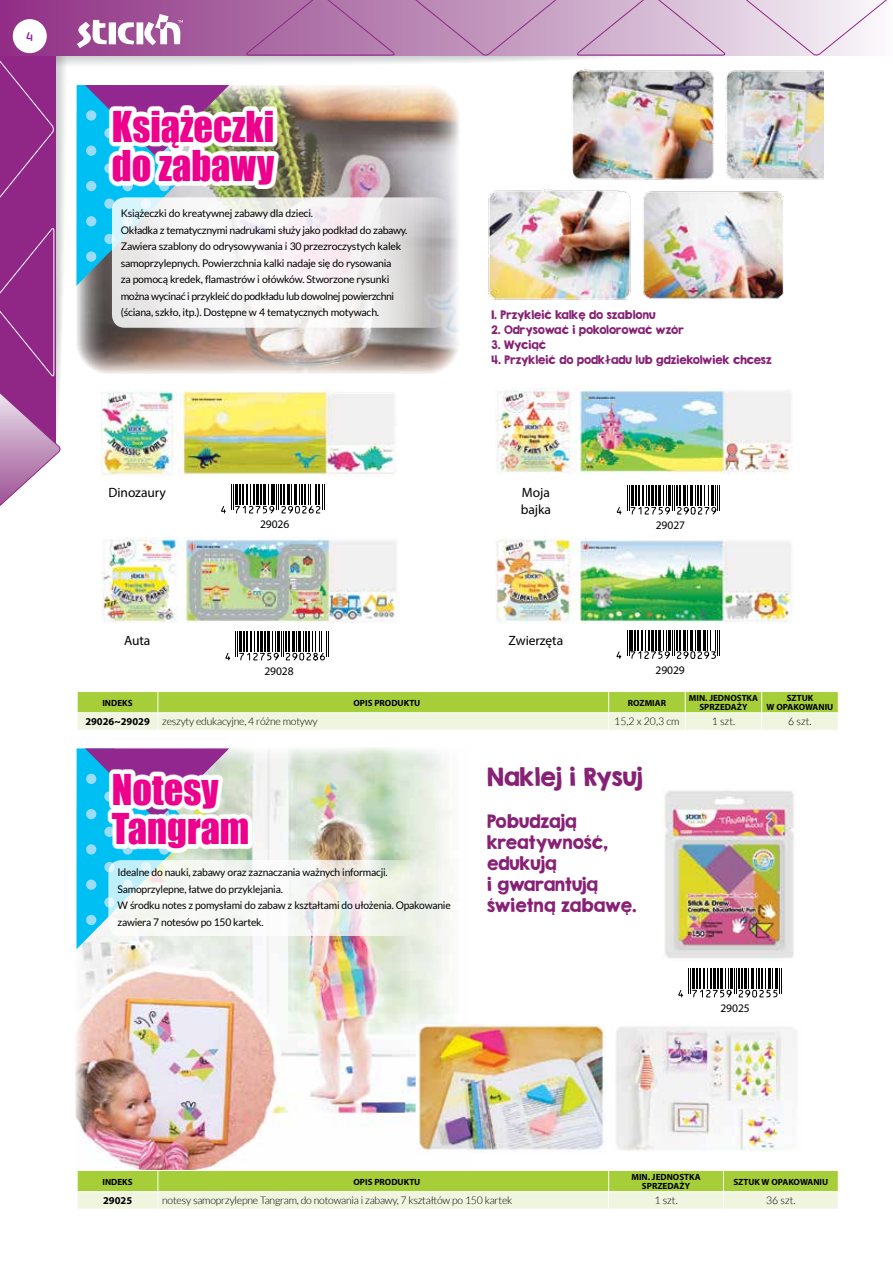
<style>
.page{position:relative;width:893px;height:1263px;background:#fff}
.page>*{position:absolute;margin:0;border:0;box-sizing:border-box;transform-origin:0 0}
.t1{font:39px/39px "Impact";color:#ec008c}
.t2{font:22.5px "KG Second Chances Solid";color:#872175}
.t3{font:16.5px/21px "KG Second Chances Solid";color:#872175}
.t4{font:13.5px/16.5px "Myriad Pro";letter-spacing:-.005em;color:#000}
.t5{font:500 13.5px "Ample Soft";color:#92278f}
.t6{font:11.55px "Myriad Pro";letter-spacing:-.005em;color:#000}
.t7{font:10.5px/16.5px "Lato";letter-spacing:-.02em;color:#000}
.t8{font:300 10.5px "Lato";letter-spacing:-.02em;color:#000}
.t9{font:10.5px "KG Second Chances Solid";color:#872175}
.t10{font:700 10.5px "Myriad Pro";color:#000}
.t11{font:700 9px/9px "Myriad Pro";color:#000;text-align:center}
.s1{font-family:"Myriad Pro";font-weight:700}
</style>
<div class="page">
<img style="left:75px;top:747px;width:377px;height:423px">
<img style="left:416px;top:1024px;width:189px;height:129px">
<img style="left:616px;top:1026px;width:181px;height:125px">
<img style="left:662px;top:790px;width:133px;height:169px">
<img style="left:727px;top:191px;width:57px;height:108px">
<img style="left:102px;top:538px;width:295px;height:84px">
<img style="left:495px;top:538px;width:297px;height:85px">
<img style="left:727px;top:390px;width:65px;height:84px">
<img style="left:727px;top:70px;width:97px;height:110px">
<svg style="left:76px;top:748px;width:153px;height:201px;background:#63a9d8"></svg>
<svg style="left:108px;top:770px;width:145px;height:83px"></svg>
<svg style="left:741px;top:0;width:146px;height:56px"></svg>
<svg style="left:77px;top:1170px;width:762px;height:39px;background:#cae18b"></svg>
<svg style="left:108px;top:860px;width:311px;height:76px;fill:#f5f7f4"></svg>
<svg style="left:678px;top:968px;width:104px;height:30px"></svg>
<svg style="left:77px;top:691px;width:762px;height:39px;background:#c9e189"></svg>
<hr style="left:77px;top:712px;width:81px;height:1px;background:#fff">
<hr style="left:158px;top:712px;width:451px;height:1px;background:#fff">
<hr style="left:609px;top:712px;width:76px;height:1px;background:#fff">
<hr style="left:685px;top:712px;width:77px;height:1px;background:#fff">
<hr style="left:762px;top:712px;width:76px;height:1px;background:#fff">
<svg style="left:616px;top:630px;width:104px;height:29px"></svg>
<svg style="left:225px;top:631px;width:104px;height:30px"></svg>
<img style="left:0;top:0;width:727px;height:515px">
<p class="t5" style="left:26px;top:29px;width:9px">4</p>
<h1 class="t1" style="left:112px;top:106px;width:164px">Książeczki do zabawy</h1>
<p class="t7" style="left:121px;top:205px;width:288px">Książeczki do kreatywnej zabawy dla dzieci.<br>Okładka z tematycznymi nadrukami służy jako podkład do zabawy.<br>Zawiera szablony do odrysowywania i 30 przezroczystych kalek samoprzylepnych. Powierzchnia kalki nadaje się do rysowania<br>za pomocą kredek, flamastrów i ołówków. Stworzone rysunki można wycinać i przykleić do podkładu lub dowolnej powierzchni (ściana, szkło, itp.). Dostępne w 4 tematycznych motywach.</p>
<p class="t9" style="left:492px;top:308px;width:166px">1. Przykleić kalkę do szablonu</p>
<p class="t9" style="left:492px;top:323px;width:194px">2. Odrysować i pokolorować wzór</p>
<p class="t9" style="left:492px;top:338px;width:56px">3. Wyciąć</p>
<p class="t9" style="left:492px;top:353px;width:281px">4. Przykleić do podkładu lub gdziekolwiek chcesz</p>
<p class="t4" style="left:109px;top:484px;width:59px">Dinozaury</p>
<p class="t4" style="left:521px;top:484px;width:32px">Moja bajka</p>
<p class="t6" style="left:260px;top:517px;width:31px">29026</p>
<p class="t6" style="left:656px;top:518px;width:31px">29027</p>
<p class="t4" style="left:124px;top:632px;width:28px">Auta</p>
<p class="t4" style="left:509px;top:632px;width:56px">Zwierzęta</p>
<p class="t6" style="left:264px;top:664px;width:31px">29028</p>
<p class="t6" style="left:655px;top:663px;width:31px">29029</p>
<p class="t11" style="left:102px;top:698px;width:32px">INDEKS</p>
<p class="t11" style="left:353px;top:698px;width:68px">OPIS PRODUKTU</p>
<p class="t11" style="left:628px;top:698px;width:40px">ROZMIAR</p>
<p class="t11" style="left:689px;top:693px;width:71px">MIN. JEDNOSTKA<br>SPRZEDAŻY</p>
<p class="t11" style="left:767px;top:693px;width:68px">SZTUK<br>W OPAKOWANIU</p>
<p class="t8" style="left:85px;top:716px;width:234px"><span class="s1">29026~29029</span> zeszyty edukacyjne, 4 różne motywy</p>
<p class="t8" style="left:614px;top:716px;width:67px">15,2 x 20,3 cm</p>
<p class="t8" style="left:712px;top:716px;width:25px">1 szt.</p>
<p class="t8" style="left:788px;top:716px;width:25px">6 szt.</p>
<h1 class="t1" style="left:112px;top:769px;width:139px">Notesy<br>Tangram</h1>
<p class="t7" style="left:118px;top:864px;width:335px">Idealne do nauki, zabawy oraz zaznaczania ważnych informacji.<br>Samoprzylepne, łatwe do przyklejania.<br>W środku notes z pomysłami do zabaw z kształtami do ułożenia. Opakowanie zawiera 7 notesów po 150 kartek.</p>
<h2 class="t2" style="left:487px;top:763px;width:157px">Naklej i Rysuj</h2>
<h3 class="t3" style="left:487px;top:811px;width:151px">Pobudzają kreatywność, edukują<br>i gwarantują świetną zabawę.</h3>
<p class="t6" style="left:720px;top:1001px;width:31px">29025</p>
<p class="t11" style="left:102px;top:1177px;width:32px">INDEKS</p>
<p class="t11" style="left:353px;top:1177px;width:68px">OPIS PRODUKTU</p>
<p class="t11" style="left:631px;top:1172px;width:71px">MIN. JEDNOSTKA<br>SPRZEDAŻY</p>
<p class="t11" style="left:733px;top:1177px;width:96px">SZTUK W OPAKOWANIU</p>
<p class="t10" style="left:103px;top:1194px;width:31px">29025</p>
<p class="t8" style="left:162px;top:1194px;width:352px">notesy samoprzylepne Tangram, do notowania i zabawy, 7 kształtów po 150 kartek</p>
<p class="t8" style="left:654px;top:1194px;width:25px">1 szt.</p>
<p class="t8" style="left:766px;top:1194px;width:31px">36 szt.</p>
</div>
